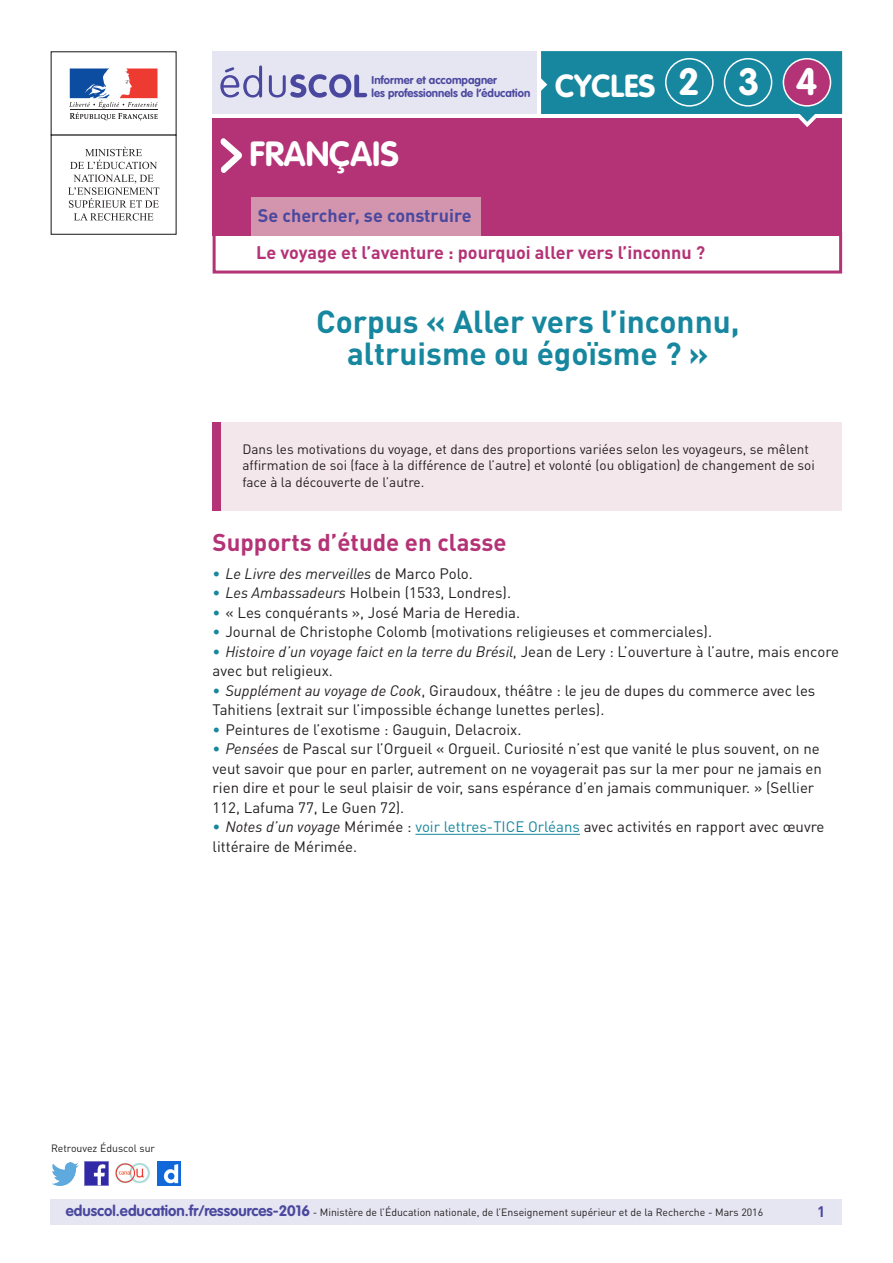
<style>
.page{position:relative;width:893px;height:1263px;background:#fff}
.page>*{position:absolute;margin:0;border:0;box-sizing:border-box;transform-origin:0 0}
.t1{font:700 37.5px "VAG Rounded Std";color:#fff}
._01_Nom_de_la_discip{font:700 34.5px "VAG Rounded Std";color:#fff}
._01_Titre_de_la_fich{font:700 31.5px/31.5px "DIN Pro";color:#16879f;text-align:center}
.t2{font:700 31.5px "VAG Rounded Std";color:#fff}
._03_Titre_de_niveau{font:700 24px "DIN Pro";color:#b43376}
._03_Sous-catégorie-r{font:700 18px "DIN Pro";color:#b43376}
.t3{font:700 18px "DIN Pro";color:#4a489e}
._08_Liste_à_puces_ni{font:15px/19.5px "DIN Pro";color:#231f20}
._08_Liste_à_puces_ni-2{font:italic 15px "DIN Pro";color:#231f20}
.t4{font:700 15px "DIN Pro";color:#4a489e}
._01_Texte_info_conte{font:13.5px/16.2px "DIN Pro";color:#231f20}
.t5{font:700 11.25px/13.5px "VAG Rounded Std";color:#4a489e}
.t6{font:10.5px "DIN Pro";color:#231f20}
.s1{font-style:normal;color:#16879f}
.s2{font-style:normal}
.s3{color:#16879f}
.s4{font-style:italic}
.s5{font-family:"VAG Rounded Std";font-weight:700;font-size:15px;color:#4a489e}
</style>
<div class="page">
<div style="left:213px;top:232px;width:629px;height:42px;border:3px solid #b43376"></div>
<div style="left:213px;top:118px;width:629px;height:118px;background:#b43376"></div>
<div style="left:251px;top:197px;width:230px;height:39px;background:#d395ae"></div>
<svg style="left:220px;top:138px;width:22px;height:35px"></svg>
<div style="left:213px;top:51px;width:324px;height:63px;background:#e6e5f2"></div>
<svg style="left:220px;top:65px;width:147px;height:33px"></svg>
<div style="left:51px;top:51px;width:126px;height:85px;border:1px solid #231f20"></div>
<svg style="left:69px;top:68px;width:89px;height:52px"></svg>
<hr style="left:70px;top:109px;width:87px;height:1px;background:#231f20">
<svg style="left:70px;top:147px;width:87px;height:22px"></svg>
<svg style="left:68px;top:175px;width:91px;height:46px"></svg>
<svg style="left:541px;top:51px;width:301px;height:76px"></svg>
<div style="left:665px;top:58px;width:49px;height:49px;border:2px solid #fff;border-radius:50%"></div>
<div style="left:724px;top:59px;width:48px;height:47px;background:#16879f;border-radius:50%"></div>
<div style="left:724px;top:58px;width:48px;height:49px;border:2px solid #fff;border-radius:50%"></div>
<div style="left:783px;top:59px;width:47px;height:47px;background:#b43376;border-radius:50%"></div>
<div style="left:783px;top:58px;width:48px;height:49px;border:2px solid #fff;border-radius:50%"></div>
<div style="left:50px;top:1199px;width:791px;height:26px;background:#e6e5f2"></div>
<img style="left:85px;top:1162px;width:23px;height:23px">
<img style="left:51px;top:1163px;width:28px;height:22px">
<img style="left:158px;top:1162px;width:22px;height:23px">
<img style="left:115px;top:1163px;width:35px;height:21px">
<hr style="left:415px;top:834px;width:165px;height:1px;background:#16879f">
<div style="left:213px;top:422px;width:629px;height:89px;background:#f4e7ec"></div>
<div style="left:213px;top:422px;width:8px;height:89px;background:#b43376"></div>
<p class="t5" style="left:372px;top:74px;width:160px">Informer et accompagner<br>les professionnels de l’éducation</p>
<p class="t2" style="left:555px;top:67px;width:102px">CYCLES</p>
<p class="t1" style="left:678px;top:60px;width:23px">2</p>
<p class="t1" style="left:738px;top:60px;width:23px">3</p>
<p class="t1" style="left:796px;top:60px;width:23px">4</p>
<p class="_01_Nom_de_la_discip" style="left:249px;top:133px;width:151px">FRANÇAIS</p>
<p class="t3" style="left:258px;top:204px;width:215px">Se chercher, se construire</p>
<p class="_03_Sous-catégorie-r" style="left:256px;top:240px;width:451px">Le voyage et l’aventure : pourquoi aller vers l’inconnu ?</p>
<p class="_01_Titre_de_la_fich" style="left:316px;top:305px;width:425px">Corpus « Aller vers l’inconnu, altruisme ou égoïsme ? »</p>
<p class="_01_Texte_info_conte" style="left:242px;top:441px;width:574px">Dans les motivations du voyage, et dans des proportions variées selon les voyageurs, se mêlent affirmation de soi (face à la différence de l’autre) et volonté (ou obligation) de changement de soi face à la découverte de l’autre.</p>
<p class="_03_Titre_de_niveau" style="left:213px;top:526px;width:296px">Supports d’étude en classe</p>
<p class="_08_Liste_à_puces_ni-2" style="left:213px;top:564px;width:262px"><span class="s1">•</span> Le Livre des merveilles <span class="s2">de Marco Polo.</span></p>
<p class="_08_Liste_à_puces_ni" style="left:213px;top:583px;width:300px"><span class="s3">•</span> <span class="s4">Les Ambassadeurs</span> Holbein (1533, Londres).</p>
<p class="_08_Liste_à_puces_ni" style="left:213px;top:602px;width:309px"><span class="s3">•</span> « Les conquérants », José Maria de Heredia.</p>
<p class="_08_Liste_à_puces_ni" style="left:213px;top:622px;width:501px"><span class="s3">•</span> Journal de Christophe Colomb (motivations religieuses et commerciales).</p>
<p class="_08_Liste_à_puces_ni" style="left:213px;top:641px;width:628px"><span class="s3">•</span> <span class="s4">Histoire d’un voyage faict en la terre du Brésil</span>, Jean de Lery : L’ouverture à l’autre, mais encore avec but religieux.</p>
<p class="_08_Liste_à_puces_ni" style="left:213px;top:680px;width:604px"><span class="s3">•</span> <span class="s4">Supplément au voyage de Cook</span>, Giraudoux, théâtre : le jeu de dupes du commerce avec les<br>Tahitiens (extrait sur l’impossible échange lunettes perles).</p>
<p class="_08_Liste_à_puces_ni" style="left:213px;top:719px;width:310px"><span class="s3">•</span> Peintures de l’exotisme : Gauguin, Delacroix.</p>
<p class="_08_Liste_à_puces_ni" style="left:213px;top:739px;width:611px"><span class="s3">•</span> <span class="s4">Pensées</span> de Pascal sur l’Orgueil « Orgueil. Curiosité n’est que vanité le plus souvent, on ne veut savoir que pour en parler, autrement on ne voyagerait pas sur la mer pour ne jamais en rien dire et pour le seul plaisir de voir, sans espérance d’en jamais communiquer. » (Sellier 112, Lafuma 77, Le Guen 72).</p>
<p class="_08_Liste_à_puces_ni" style="left:213px;top:817px;width:613px"><span class="s3">•</span> <span class="s4">Notes d’un voyage</span> Mérimée : <span class="s3">voir lettres-TICE Orléans</span> avec activités en rapport avec œuvre littéraire de Mérimée.</p>
<p class="t6" style="left:51px;top:1141px;width:106px">Retrouvez Éduscol sur</p>
<p class="t6" style="left:66px;top:1205px;width:699px"><span class="s5">eduscol.education.fr/ressources-2016</span> - Ministère de l’Éducation nationale, de l’Enseignement supérieur et de la Recherche - Mars 2016</p>
<p class="t4" style="left:817px;top:1201px;width:10px">1</p>
</div>
